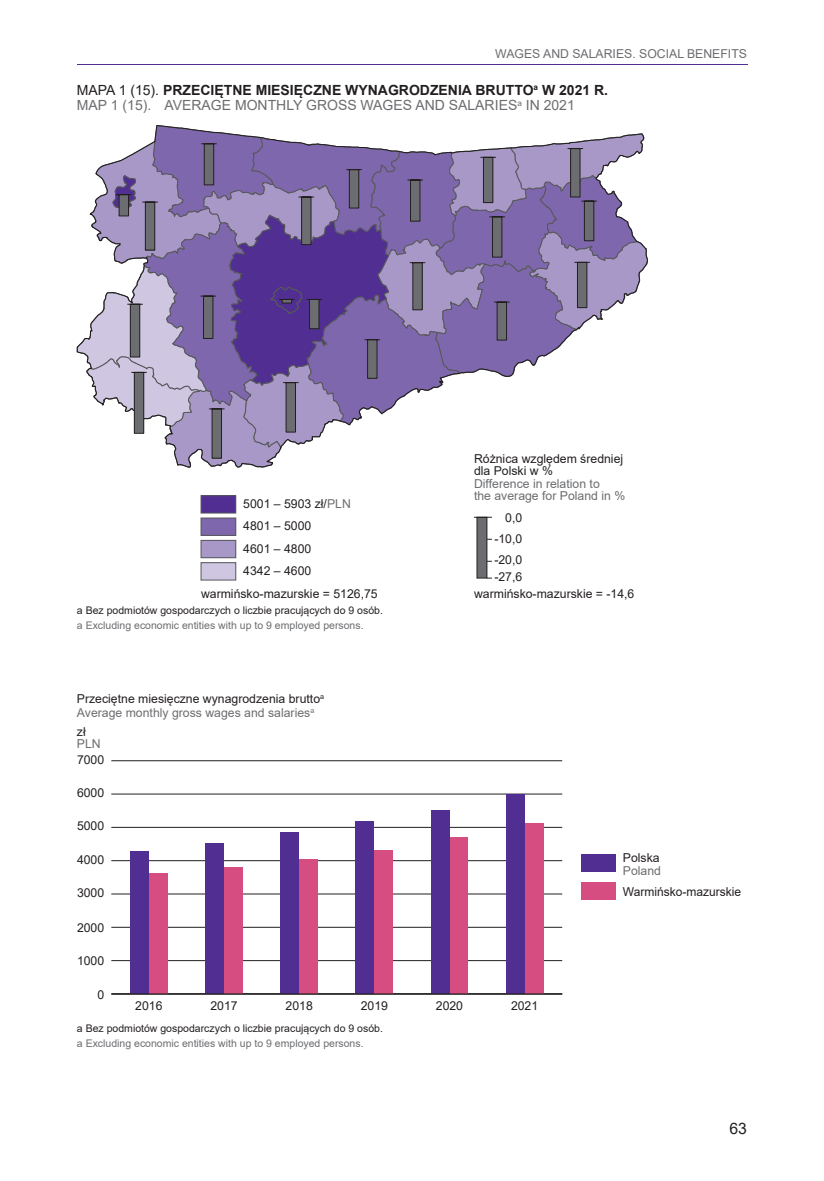
<style>
.page{position:relative;width:824px;height:1181px;background:#fff}
.page>*{position:absolute;margin:0;border:0;box-sizing:border-box;transform-origin:0 0}
.t1{font:15.75px "Arial";color:#231f20}
.Tytuł_wykresu_mapy_p{font:700 14px "Arial";color:#231f20}
.Tytuł_wykresu_mapy_p-2{font:14px "Arial";color:#6c6d70}
.Tytuł_wykresu_mapy_p-3{font:12.25px/22.6px "Arial";color:#231f20}
.Tytuł_wykresu_mapy_a{font:12.25px/12.2px "Arial";color:#6c6d70}
.Notka_ang{font:10.5px "Arial";color:#231f20}
.Notka_ang-2{font:10.5px "Arial";color:#6c6d70}
.s1{font-weight:400}
.s2{color:#6c6d70}
.s3{color:#231f20}
</style>
<div class="page">
<hr style="left:77px;top:64px;width:670px;height:1px;background:#502e92">
<div style="left:201px;top:540px;width:35px;height:18px;background:#a898c8"></div>
<div style="left:201px;top:540px;width:35px;height:18px;border:1px solid #57585a"></div>
<div style="left:201px;top:518px;width:35px;height:17px;background:#7f67ae"></div>
<div style="left:201px;top:518px;width:35px;height:18px;border:1px solid #57585a"></div>
<div style="left:201px;top:563px;width:35px;height:17px;background:#cfc6e2"></div>
<div style="left:201px;top:562px;width:35px;height:18px;border:1px solid #57585a"></div>
<div style="left:201px;top:496px;width:35px;height:17px;background:#502e92"></div>
<div style="left:201px;top:495px;width:35px;height:18px;border:1px solid #57585a"></div>
<div style="left:477px;top:517px;width:10px;height:61px;background:#6c6d70"></div>
<div style="left:476px;top:517px;width:11px;height:61px;border:1px solid #231f20"></div>
<svg style="left:474px;top:517px;width:18px;height:1px"></svg>
<svg style="left:77px;top:125px;width:570px;height:343px"></svg>
<div style="left:580px;top:854px;width:35px;height:17px;background:#502e92"></div>
<div style="left:580px;top:882px;width:35px;height:17px;background:#d64e81"></div>
<hr style="left:111px;top:960px;width:451px;height:1px;background:#231f20">
<hr style="left:111px;top:927px;width:451px;height:1px;background:#231f20">
<hr style="left:111px;top:893px;width:451px;height:1px;background:#231f20">
<hr style="left:111px;top:860px;width:451px;height:1px;background:#231f20">
<hr style="left:111px;top:827px;width:451px;height:1px;background:#231f20">
<hr style="left:111px;top:794px;width:451px;height:1px;background:#231f20">
<hr style="left:111px;top:760px;width:451px;height:1px;background:#231f20">
<div style="left:149px;top:873px;width:19px;height:121px;background:#d64e81"></div>
<div style="left:224px;top:867px;width:19px;height:127px;background:#d64e81"></div>
<div style="left:299px;top:859px;width:19px;height:135px;background:#d64e81"></div>
<div style="left:374px;top:850px;width:19px;height:144px;background:#d64e81"></div>
<div style="left:449px;top:837px;width:19px;height:157px;background:#d64e81"></div>
<div style="left:524px;top:823px;width:19px;height:171px;background:#d64e81"></div>
<div style="left:130px;top:851px;width:19px;height:143px;background:#502e92"></div>
<div style="left:205px;top:843px;width:19px;height:151px;background:#502e92"></div>
<div style="left:280px;top:833px;width:19px;height:161px;background:#502e92"></div>
<div style="left:355px;top:821px;width:19px;height:173px;background:#502e92"></div>
<div style="left:430px;top:810px;width:19px;height:184px;background:#502e92"></div>
<div style="left:506px;top:794px;width:18px;height:200px;background:#502e92"></div>
<hr style="left:111px;top:993px;width:451px;height:1px;background:#231f20">
<p class="Tytuł_wykresu_mapy_a" style="left:495px;top:47px;width:253px">WAGES AND SALARIES. SOCIAL BENEFITS</p>
<p class="Tytuł_wykresu_mapy_p" style="left:77px;top:80px;width:532px"><span class="s1">MAPA 1 (15).</span> PRZECIĘTNE MIESIĘCZNE WYNAGRODZENIA BRUTTO<sup>a</sup> W 2021 R.</p>
<p class="Tytuł_wykresu_mapy_p-2" style="left:77px;top:96px;width:499px">MAP 1 (15). AVERAGE MONTHLY GROSS WAGES AND SALARIES<sup>a</sup> IN 2021</p>
<p class="Tytuł_wykresu_mapy_p-3" style="left:243px;top:492px;width:109px">5001 – 5903 zł/<span class="s2">PLN</span></p>
<p class="Tytuł_wykresu_mapy_p-3" style="left:243px;top:514px;width:70px">4801 – 5000</p>
<p class="Tytuł_wykresu_mapy_p-3" style="left:243px;top:537px;width:70px">4601 – 4800</p>
<p class="Tytuł_wykresu_mapy_p-3" style="left:201px;top:560px;width:178px;text-indent:42px">4342 – 4600 warmińsko-mazurskie = 5126,75</p>
<p class="Notka_ang" style="left:77px;top:603px;width:307px">a Bez podmiotów gospodarczych o liczbie pracujących do 9 osób.</p>
<p class="Notka_ang-2" style="left:77px;top:618px;width:288px">a Excluding economic entities with up to 9 employed persons.</p>
<p class="Tytuł_wykresu_mapy_p-3" style="left:77px;top:687px;width:249px">Przeciętne miesięczne wynagrodzenia brutto<sup>a</sup></p>
<p class="Tytuł_wykresu_mapy_a" style="left:77px;top:706px;width:239px">Average monthly gross wages and salaries<sup>a</sup></p>
<p class="Tytuł_wykresu_mapy_a" style="left:77px;top:725px;width:25px"><span class="s3">zł<br></span>PLN</p>
<p class="Tytuł_wykresu_mapy_p-3" style="left:77px;top:748px;width:29px">7000</p>
<p class="Tytuł_wykresu_mapy_p-3" style="left:77px;top:781px;width:29px">6000</p>
<p class="Tytuł_wykresu_mapy_p-3" style="left:77px;top:814px;width:29px">5000</p>
<p class="Tytuł_wykresu_mapy_p-3" style="left:77px;top:848px;width:29px">4000</p>
<p class="Tytuł_wykresu_mapy_p-3" style="left:77px;top:881px;width:29px">3000</p>
<p class="Tytuł_wykresu_mapy_p-3" style="left:77px;top:916px;width:29px">2000</p>
<p class="Tytuł_wykresu_mapy_p-3" style="left:77px;top:949px;width:29px">1000</p>
<p class="Tytuł_wykresu_mapy_p-3" style="left:97px;top:983px;width:8px">0</p>
<p class="Tytuł_wykresu_mapy_a" style="left:474px;top:452px;width:153px"><span class="s3">Różnica względem średniej dla Polski w %<br></span>Difference in relation to<br>the average for Poland in %</p>
<p class="Tytuł_wykresu_mapy_p-3" style="left:505px;top:506px;width:19px">0,0</p>
<p class="Tytuł_wykresu_mapy_p-3" style="left:494px;top:548px;width:29px">-20,0</p>
<p class="Tytuł_wykresu_mapy_p-3" style="left:494px;top:527px;width:29px">-10,0</p>
<p class="Tytuł_wykresu_mapy_p-3" style="left:474px;top:568px;width:162px;line-height:17.2px;text-indent:20px">-27,6 warmińsko-mazurskie = -14,6</p>
<p class="Tytuł_wykresu_mapy_p-3" style="left:622px;top:852px;width:40px;line-height:12.2px">Polska<br><span class="s2">Poland</span></p>
<p class="Tytuł_wykresu_mapy_p-3" style="left:622px;top:880px;width:120px">Warmińsko-mazurskie</p>
<p class="Tytuł_wykresu_mapy_p-3" style="left:135px;top:994px;width:29px">2016</p>
<p class="Tytuł_wykresu_mapy_p-3" style="left:210px;top:994px;width:29px">2017</p>
<p class="Tytuł_wykresu_mapy_p-3" style="left:285px;top:994px;width:29px">2018</p>
<p class="Tytuł_wykresu_mapy_p-3" style="left:360px;top:994px;width:29px">2019</p>
<p class="Tytuł_wykresu_mapy_p-3" style="left:436px;top:994px;width:29px">2020</p>
<p class="Tytuł_wykresu_mapy_p-3" style="left:511px;top:994px;width:29px">2021</p>
<p class="Notka_ang" style="left:77px;top:1021px;width:307px">a Bez podmiotów gospodarczych o liczbie pracujących do 9 osób.</p>
<p class="Notka_ang-2" style="left:77px;top:1035px;width:288px">a Excluding economic entities with up to 9 employed persons.</p>
<p class="t1" style="left:729px;top:1118px;width:19px">63</p>
</div>
